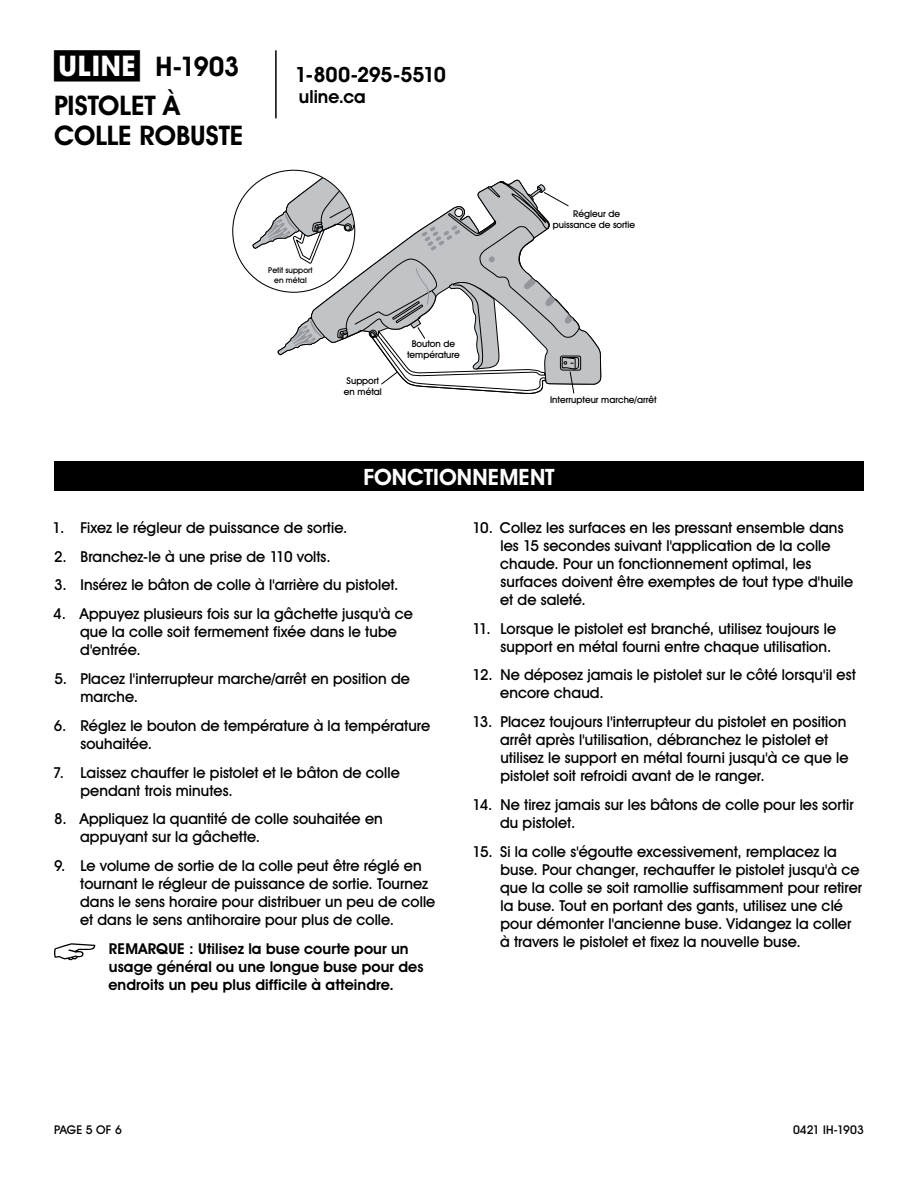
<style>
.page{position:relative;width:918px;height:1188px;background:#fff}
.page>*{position:absolute;margin:0;border:0;box-sizing:border-box;transform-origin:0 0}
.t1{font:700 27px/30px "Uline Two Knine";letter-spacing:-.01em;color:#000}
.t2{font:700 22.5px "Uline Two Knine";letter-spacing:.005em;color:#fff}
.t3{font:700 21px "Uline Two Knine";letter-spacing:-.02em;color:#000}
.t4{font:700 18px "Uline Two Knine";color:#000}
.t5{font:15px/18px "Uline Two Knine";letter-spacing:.005em;color:#000}
.t6{font:700 15px/18px "Uline Two Knine";letter-spacing:.005em;color:#000}
.t7{font:12px "Uline Two Knine";color:#000}
.t8{font:9.3px/11.1px "Uline Two Knine";color:#000;text-align:center}
.t9{font:7.95px/9.6px "Uline Two Knine";color:#000;text-align:center}
.s1{font-size:28.5px}
</style>
<div class="page">
<hr style="left:275px;top:50px;width:2px;height:68px;background:#000">
<div style="left:54px;top:461px;width:810px;height:30px;background:#000"></div>
<svg style="left:54px;top:943px;width:41px;height:17px"></svg>
<svg style="left:581px;top:329px;width:21px;height:56px"></svg>
<svg style="left:253px;top:170px;width:328px;height:224px"></svg>
<h1 class="t1" style="left:54px;top:51px;width:187px"><span class="s1">π</span> H-1903</h1>
<h1 class="t1" style="left:54px;top:90px;width:191px">PISTOLET À<br>COLLE ROBUSTE</h1>
<h3 class="t3" style="left:295px;top:62px;width:152px">1-800-295-5510</h3>
<p class="t4" style="left:299px;top:86px;width:68px">uline.ca</p>
<p class="t9" style="left:268px;top:266px;width:46px">Petit support en métal</p>
<p class="t8" style="left:344px;top:375px;width:39px;text-align:left">Support en métal</p>
<p class="t8" style="left:407px;top:338px;width:54px">Bouton de température</p>
<p class="t8" style="left:553px;top:208px;width:84px">Régleur de puissance de sortie</p>
<p class="t8" style="left:550px;top:394px;width:108px">Interrupteur marche/arrêt</p>
<h2 class="t2" style="left:363px;top:463px;width:193px">FONCTIONNEMENT</h2>
<p class="t5" style="left:53px;top:518px;width:296px">1. Fixez le régleur de puissance de sortie.</p>
<p class="t5" style="left:54px;top:547px;width:278px">2. Branchez-le à une prise de 110 volts.</p>
<p class="t5" style="left:54px;top:576px;width:346px">3. Insérez le bâton de colle à l'arrière du pistolet.</p>
<p class="t5" style="left:80px;top:605px;width:334px;text-indent:-27px">4. Appuyez plusieurs fois sur la gâchette jusqu'à ce que la colle soit fermement fixée dans le tube d'entrée.</p>
<p class="t5" style="left:80px;top:669px;width:331px;text-indent:-26px">5. Placez l'interrupteur marche/arrêt en position de marche.</p>
<p class="t5" style="left:80px;top:716px;width:351px;text-indent:-27px">6. Réglez le bouton de température à la température souhaitée.</p>
<p class="t5" style="left:81px;top:763px;width:321px;text-indent:-28px">7. Laissez chauffer le pistolet et le bâton de colle pendant trois minutes.</p>
<p class="t5" style="left:80px;top:810px;width:304px;text-indent:-26px">8. Appliquez la quantité de colle souhaitée en appuyant sur la gâchette.</p>
<p class="t5" style="left:80px;top:857px;width:357px;text-indent:-26px">9. Le volume de sortie de la colle peut être réglé en tournant le régleur de puissance de sortie. Tournez dans le sens horaire pour distribuer un peu de colle et dans le sens antihoraire pour plus de colle.</p>
<p class="t6" style="left:108px;top:940px;width:317px">REMARQUE : Utilisez la buse courte pour un usage général ou une longue buse pour des endroits un peu plus difficile à atteindre.</p>
<p class="t5" style="left:500px;top:518px;width:355px;text-indent:-28px">10. Collez les surfaces en les pressant ensemble dans les 15 secondes suivant l'application de la colle chaude. Pour un fonctionnement optimal, les surfaces doivent être exemptes de tout type d'huile et de saleté.</p>
<p class="t5" style="left:500px;top:619px;width:337px;text-indent:-28px">11. Lorsque le pistolet est branché, utilisez toujours le support en métal fourni entre chaque utilisation.</p>
<p class="t5" style="left:500px;top:666px;width:357px;text-indent:-28px">12. Ne déposez jamais le pistolet sur le côté lorsqu'il est encore chaud.</p>
<p class="t5" style="left:500px;top:713px;width:350px;text-indent:-27px">13. Placez toujours l'interrupteur du pistolet en position arrêt après l'utilisation, débranchez le pistolet et utilisez le support en métal fourni jusqu'à ce que le pistolet soit refroidi avant de le ranger.</p>
<p class="t5" style="left:500px;top:795px;width:355px;text-indent:-27px">14. Ne tirez jamais sur les bâtons de colle pour les sortir du pistolet.</p>
<p class="t5" style="left:500px;top:842px;width:364px;text-indent:-27px">15. Si la colle s'égoutte excessivement, remplacez la buse. Pour changer, rechauffer le pistolet jusqu'à ce que la colle se soit ramollie suffisamment pour retirer la buse. Tout en portant des gants, utilisez une clé pour démonter l'ancienne buse. Vidangez la coller à travers le pistolet et fixez la nouvelle buse.</p>
<p class="t7" style="left:54px;top:1122px;width:69px">PAGE 5 OF 6</p>
<p class="t7" style="left:793px;top:1122px;width:72px">0421 IH-1903</p>
</div>
